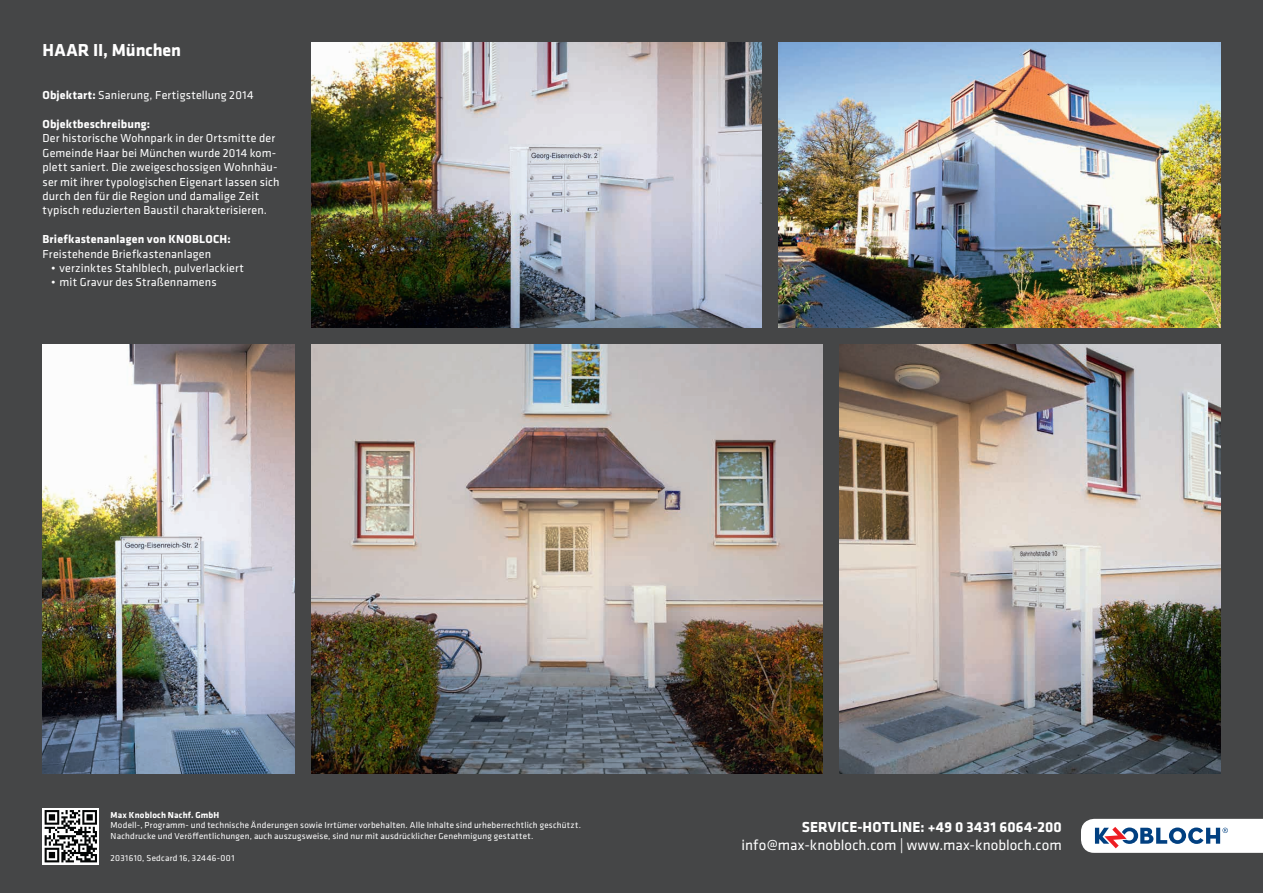
<style>
.page{position:relative;width:1263px;height:893px;background:#454647}
.page>*{position:absolute;margin:0;border:0;box-sizing:border-box;transform-origin:0 0}
.t1{font:700 18px "Klavika";letter-spacing:-.005em;color:#fff}
.t2{font:15px "Klavika";color:#fff}
.t3{font:700 15px "Klavika";letter-spacing:.005em;color:#fff}
.t4{font:12px/14.4px "Klavika";letter-spacing:.01em;color:#fff}
.t5{font:700 12px "Klavika";letter-spacing:.015em;color:#fff}
.t6{font:9px/10.8px "Klavika";letter-spacing:.025em;color:#fff}
.t7{font:700 9px "Klavika";letter-spacing:.02em;color:#fff}
.s1{font-weight:700}
</style>
<div class="page">
<img style="left:311px;top:43px;width:451px;height:284px">
<img style="left:840px;top:344px;width:380px;height:430px">
<img style="left:43px;top:344px;width:251px;height:430px">
<svg style="left:1081px;top:819px;width:182px;height:34px;background:#d3d8e2"></svg>
<img style="left:311px;top:344px;width:512px;height:430px">
<img style="left:779px;top:43px;width:441px;height:284px">
<svg style="left:43px;top:808px;width:56px;height:56px"></svg>
<svg style="left:45px;top:810px;width:52px;height:52px;background:#7b7c7c"></svg>
<h1 class="t1" style="left:43px;top:37px;width:140px">HAAR II, München</h1>
<p class="t4" style="left:43px;top:88px;width:213px"><span class="s1">Objektart:</span> Sanierung, Fertigstellung 2014</p>
<p class="t5" style="left:43px;top:115px;width:109px">Objektbeschreibung:</p>
<p class="t4" style="left:43px;top:131px;width:239px">Der historische Wohnpark in der Ortsmitte der Gemeinde Haar bei München wurde 2014 kom&shy;plett saniert. Die zweigeschossigen Wohnhäu&shy;ser mit ihrer typologischen Eigenart lassen sich durch den für die Region und damalige Zeit typisch reduzierten Baustil charakterisieren.</p>
<p class="t5" style="left:43px;top:231px;width:190px">Briefkastenanlagen von KNOBLOCH:</p>
<p class="t4" style="left:43px;top:246px;width:170px">Freistehende Briefkastenanlagen</p>
<p class="t4" style="left:51px;top:260px;width:194px">• verzinktes Stahlblech, pulverlackiert</p>
<p class="t4" style="left:51px;top:275px;width:167px">• mit Gravur des Straßennamens</p>
<p class="t7" style="left:111px;top:808px;width:110px">Max Knobloch Nachf. GmbH</p>
<p class="t6" style="left:111px;top:820px;width:472px">Modell-, Programm- und technische Änderungen sowie Irrtümer vorbehalten. Alle Inhalte sind urheberrechtlich geschützt.<br>Nachdrucke und Veröffentlichungen, auch auszugsweise, sind nur mit ausdrücklicher Genehmigung gestattet.</p>
<p class="t6" style="left:111px;top:852px;width:125px">2031610, Sedcard 16, 32446-001</p>
<p class="t3" style="left:802px;top:817px;width:262px">SERVICE-HOTLINE: +49 0 3431 6064-200</p>
<p class="t2" style="left:742px;top:836px;width:322px">info@max-knobloch.com | www.max-knobloch.com</p>
</div>
